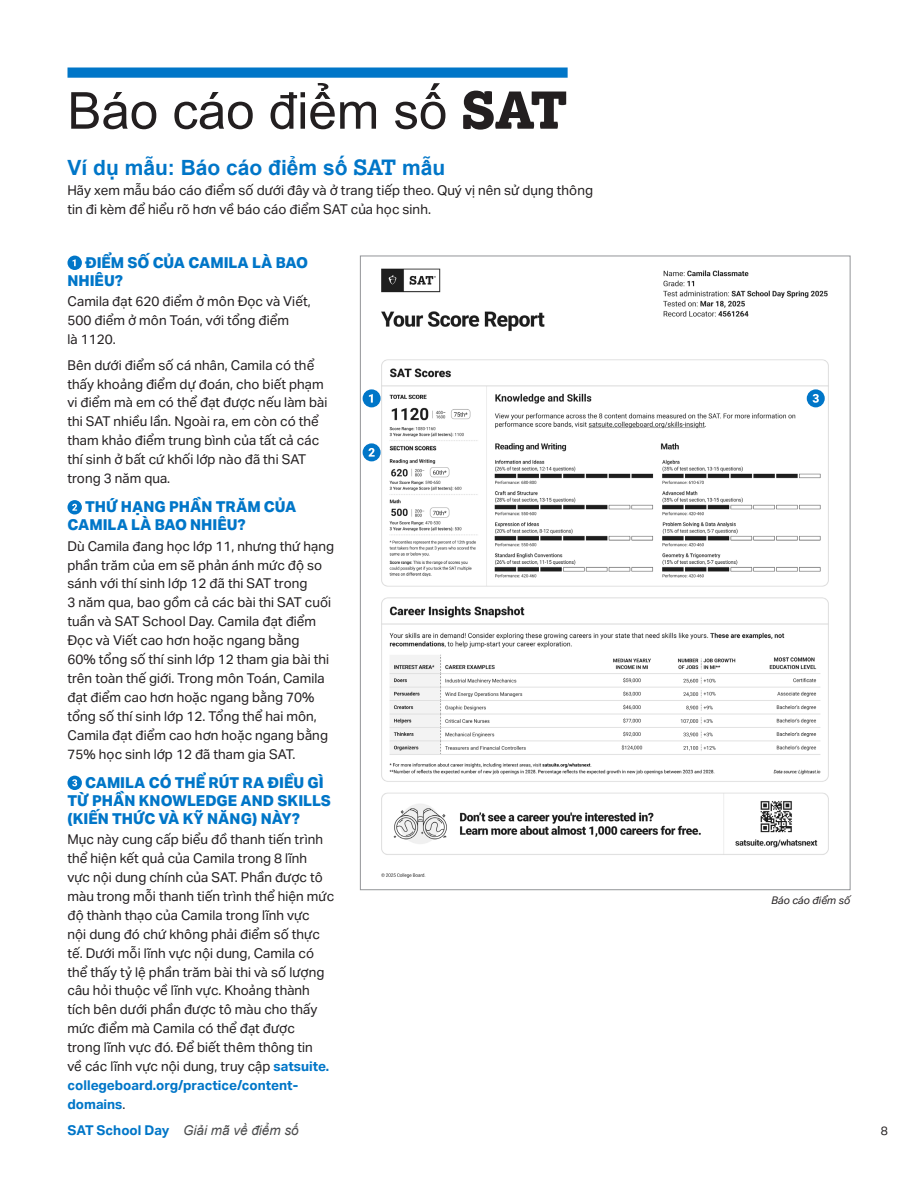
<style>
.page{position:relative;width:918px;height:1188px;background:#fff}
.page>*{position:absolute;margin:0;border:0;box-sizing:border-box;transform-origin:0 0}
.A_Head___SAT_special{font:51px "Arial";color:#231f20}
.B_Head{font:700 21px "Arial";color:#0076c8}
.C_Head{font:800 15px/18px "Aktiv Grotesk";color:#0076c8}
.Body_Text{font:13.5px/18.9px "Aktiv Grotesk";color:#231f20}
.t1{font:italic 13.5px "Arial";color:#4b4c4d}
.t2{font:12px "Aktiv Grotesk";color:#231f20}
.Source___Caption______7_9__Akt{font:italic 10.5px "Aktiv Grotesk";color:#231f20}
.s1{font-family:"Lexia";font-weight:800}
.s2{font-family:"Lexia"}
.s3{font-weight:700;color:#0076c8}
.s4{font-family:"Aktiv Grotesk";font-weight:700;font-style:normal;color:#0076c8}
</style>
<div class="page">
<div style="left:68px;top:68px;width:500px;height:10px;background:#0076c8"></div>
<img style="left:362px;top:268px;width:467px;height:610px">
<div style="left:67px;top:256px;width:15px;height:14px;background:#0076c8;border-radius:50%"></div>
<svg style="left:73px;top:259px;width:3px;height:7px"></svg>
<svg style="left:67px;top:500px;width:15px;height:15px"></svg>
<svg style="left:72px;top:504px;width:5px;height:7px"></svg>
<div style="left:68px;top:776px;width:14px;height:14px;background:#0076c8;border-radius:50%"></div>
<svg style="left:72px;top:779px;width:5px;height:7px"></svg>
<div style="left:363px;top:389px;width:18px;height:18px;background:#0076c8;border-radius:50%"></div>
<svg style="left:369px;top:394px;width:4px;height:9px"></svg>
<div style="left:363px;top:443px;width:18px;height:18px;background:#0076c8;border-radius:50%"></div>
<svg style="left:369px;top:448px;width:6px;height:9px"></svg>
<div style="left:807px;top:389px;width:18px;height:18px;background:#0076c8;border-radius:50%"></div>
<svg style="left:813px;top:394px;width:6px;height:9px"></svg>
<h1 class="A_Head___SAT_special" style="left:68px;top:76px;width:502px">Báo cáo điểm số <span class="s1">SAT</span></h1>
<h2 class="B_Head" style="left:68px;top:153px;width:379px">Ví dụ mẫu: Báo cáo điểm số <span class="s2">SAT</span> mẫu</h2>
<p class="Body_Text" style="left:68px;top:181px;width:527px">Hãy xem mẫu báo cáo điểm số dưới đây và ở trang tiếp theo. Quý vị nên sử dụng thông tin đi kèm để hiểu rõ hơn về báo cáo điểm SAT của học sinh.</p>
<h3 class="C_Head" style="left:68px;top:254px;width:242px;text-indent:18px">ĐIỂM SỐ CỦA CAMILA LÀ BAO<br>NHIÊU?</h3>
<p class="Body_Text" style="left:68px;top:292px;width:245px">Camila đạt 620 điểm ở môn Đọc và Viết,<br>500 điểm ở môn Toán, với tổng điểm<br>là 1120.</p>
<p class="Body_Text" style="left:68px;top:355px;width:262px">Bên dưới điểm số cá nhân, Camila có thể thấy khoảng điểm dự đoán, cho biết phạm vi điểm mà em có thể đạt được nếu làm bài thi SAT nhiều lần. Ngoài ra, em còn có thể tham khảo điểm trung bình của tất cả các thí sinh ở bất cứ khối lớp nào đã thi SAT trong 3 năm qua.</p>
<h3 class="C_Head" style="left:68px;top:498px;width:230px;text-indent:18px">THỨ HẠNG PHẦN TRĂM CỦA<br>CAMILA LÀ BAO NHIÊU?</h3>
<p class="Body_Text" style="left:68px;top:537px;width:268px">Dù Camila đang học lớp 11, nhưng thứ hạng phần trăm của em sẽ phản ánh mức độ so sánh với thí sinh lớp 12 đã thi SAT trong<br>3 năm qua, bao gồm cả các bài thi SAT cuối tuần và SAT School Day. Camila đạt điểm Đọc và Viết cao hơn hoặc ngang bằng<br>60% tổng số thí sinh lớp 12 tham gia bài thi trên toàn thế giới. Trong môn Toán, Camila đạt điểm cao hơn hoặc ngang bằng 70% tổng số thí sinh lớp 12. Tổng thể hai môn, Camila đạt điểm cao hơn hoặc ngang bằng 75% học sinh lớp 12 đã tham gia SAT.</p>
<h3 class="C_Head" style="left:68px;top:774px;width:265px;text-indent:18px">CAMILA CÓ THỂ RÚT RA ĐIỀU GÌ<br>TỪ PHẦN KNOWLEDGE AND SKILLS (KIẾN THỨC VÀ KỸ NĂNG) NÀY?</h3>
<p class="Body_Text" style="left:68px;top:830px;width:268px">Mục này cung cấp biểu đồ thanh tiến trình thể hiện kết quả của Camila trong 8 lĩnh<br>vực nội dung chính của SAT. Phần được tô màu trong mỗi thanh tiến trình thể hiện mức độ thành thạo của Camila trong lĩnh vực<br>nội dung đó chứ không phải điểm số thực tế. Dưới mỗi lĩnh vực nội dung, Camila có thể thấy tỷ lệ phần trăm bài thi và số lượng câu hỏi thuộc về lĩnh vực. Khoảng thành tích bên dưới phần được tô màu cho thấy mức điểm mà Camila có thể đạt được<br>trong lĩnh vực đó. Để biết thêm thông tin<br>về các lĩnh vực nội dung, truy cập <span class="s3">satsuite. collegeboard.org/practice/content&shy;domains</span>.</p>
<p class="Source___Caption______7_9__Akt" style="left:771px;top:894px;width:81px">Báo cáo điểm số</p>
<p class="t1" style="left:68px;top:1121px;width:233px"><span class="s4">SAT School Day</span> Giải mã về điểm số</p>
<p class="t2" style="left:881px;top:1123px;width:9px">8</p>
</div>
